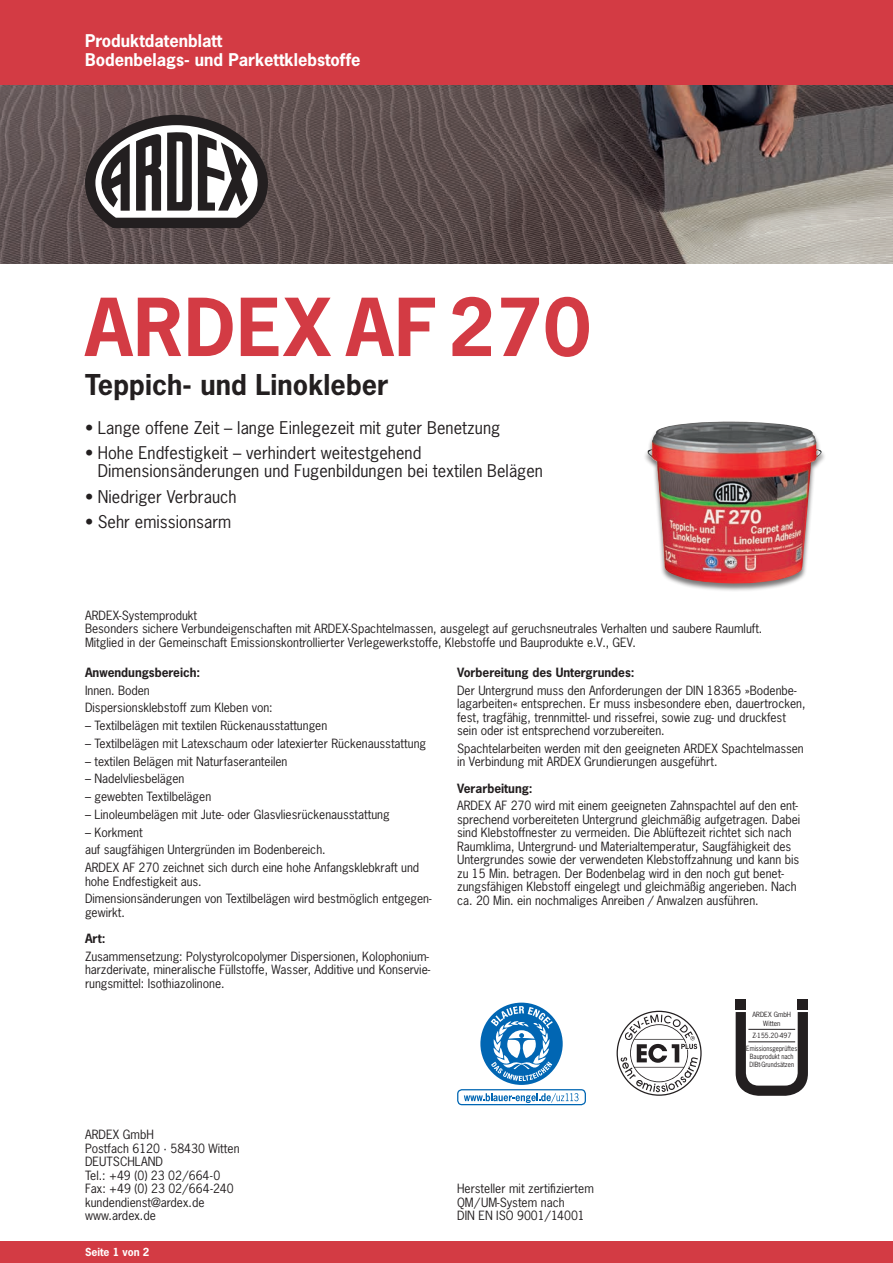
<style>
.page{position:relative;width:893px;height:1263px;background:#fff}
.page>*{position:absolute;margin:0;border:0;box-sizing:border-box;transform-origin:0 0}
.t1{font:700 75px "News Gothic Std";letter-spacing:.015em;color:#d33b44}
.t2{font:700 27px "News Gothic Std";letter-spacing:.005em;color:#231f20}
.t3{font:16.5px/18px "News Gothic Std";letter-spacing:.005em;color:#231f20}
.t4{font:700 16.5px/19.5px "News Gothic Std";color:#fff}
.t5{font:12px/13.5px "News Gothic Std";color:#231f20}
.t6{font:700 12px "News Gothic Std";color:#231f20}
.t7{font:700 10.5px "News Gothic Std";color:#fff}
.t8{font:6.75px/8.2px "News Gothic Std";color:#231f20;text-align:center}
.t9{font:6.75px/8.2px "News Gothic Std";color:#231f20;scale:.92 1}
</style>
<div class="page">
<div style="left:0;top:0;width:893px;height:85px;background:#d33b44"></div>
<div style="left:0;top:1242px;width:893px;height:21px;background:#d33b44"></div>
<img style="left:0;top:85px;width:893px;height:179px">
<svg style="left:617px;top:1011px;width:85px;height:85px"></svg>
<div style="left:798px;top:999px;width:10px;height:10px;background:#231f20"></div>
<svg style="left:736px;top:1012px;width:72px;height:84px"></svg>
<div style="left:736px;top:999px;width:10px;height:10px;background:#231f20"></div>
<hr style="left:748px;top:1029px;width:47px;height:1px;background:#231f20">
<hr style="left:748px;top:1041px;width:47px;height:1px;background:#231f20">
<div style="left:643px;top:421px;width:183px;height:171px;background:#231f20;opacity:.6"></div>
<img style="left:648px;top:422px;width:74px;height:33px">
<svg style="left:480px;top:1002px;width:83px;height:83px"></svg>
<svg style="left:464px;top:1093px;width:114px;height:10px"></svg>
<div style="left:457px;top:1089px;width:129px;height:16px;border:1px solid #0166b3;border-radius:4px"></div>
<svg style="left:85px;top:115px;width:183px;height:113px"></svg>
<h3 class="t4" style="left:85px;top:31px;width:277px">Produktdatenblatt<br>Bodenbelags- und Parkettklebstoffe</h3>
<h1 class="t1" style="left:85px;top:278px;width:507px">ARDEX AF270</h1>
<h2 class="t2" style="left:85px;top:367px;width:305px">Teppich- und Linokleber</h2>
<h3 class="t3" style="left:85px;top:418px;width:417px">• Lange offene Zeit – lange Einlegezeit mit guter Benetzung</h3>
<h3 class="t3" style="left:98px;top:444px;width:447px;text-indent:-13px">• Hohe Endfestigkeit – verhindert weitestgehend<br>Dimensionsänderungen und Fugenbildungen bei textilen Belägen</h3>
<h3 class="t3" style="left:85px;top:487px;width:153px">• Niedriger Verbrauch</h3>
<h3 class="t3" style="left:85px;top:513px;width:148px">• Sehr emissionsarm</h3>
<p class="t5" style="left:85px;top:608px;width:679px">ARDEX-Systemprodukt<br>Besonders sichere Verbundeigenschaften mit ARDEX-Spachtelmassen, ausgelegt auf geruchsneutrales Verhalten und saubere Raumluft.<br>Mitglied in der Gemeinschaft Emissionskontrollierter Verlegewerkstoffe, Klebstoffe und Bauprodukte e.V., GEV.</p>
<p class="t6" style="left:85px;top:664px;width:117px">Anwendungsbereich:</p>
<p class="t5" style="left:85px;top:681px;width:189px;line-height:17.7px">Innen. Boden<br>Dispersionsklebstoff zum Kleben von:</p>
<p class="t5" style="left:85px;top:719px;width:244px">– Textilbelägen mit textilen Rückenausstattungen</p>
<p class="t5" style="left:85px;top:737px;width:343px">– Textilbelägen mit Latexschaum oder latexierter Rückenausstattung</p>
<p class="t5" style="left:85px;top:754px;width:204px">– textilen Belägen mit Naturfaseranteilen</p>
<p class="t5" style="left:85px;top:772px;width:101px">– Nadelvliesbelägen</p>
<p class="t5" style="left:85px;top:790px;width:128px">– gewebten Textilbelägen</p>
<p class="t5" style="left:85px;top:808px;width:306px">– Linoleumbelägen mit Jute- oder Glasvliesrückenausstattung</p>
<p class="t5" style="left:85px;top:823px;width:336px;line-height:17.7px">– Korkment<br>auf saugfähigen Untergründen im Bodenbereich.<br>ARDEX AF 270 zeichnet sich durch eine hohe Anfangsklebkraft und</p>
<p class="t5" style="left:85px;top:872px;width:348px;line-height:17.7px">hohe Endfestigkeit aus.<br>Dimensionsänderungen von Textilbelägen wird bestmöglich entgegen-</p>
<p class="t5" style="left:85px;top:905px;width:41px">gewirkt.</p>
<p class="t6" style="left:85px;top:931px;width:22px">Art:</p>
<p class="t5" style="left:85px;top:949px;width:347px;text-align:justify">Zusammensetzung: Polystyrolcopolymer Dispersionen, Kolophonium&shy;harzderivate, mineralische Füllstoffe, Wasser, Additive und Konservie&shy;rungsmittel: Isothiazolinone.</p>
<p class="t5" style="left:85px;top:1128px;width:156px">ARDEX GmbH<br>Postfach 6120 · 58430 Witten<br>DEUTSCHLAND<br>Tel.: +49 (0) 23 02/664-0<br>Fax: +49 (0) 23 02/664-240 kundendienst@ardex.de www.ardex.de</p>
<p class="t7" style="left:85px;top:1245px;width:66px">Seite 1 von 2</p>
<p class="t6" style="left:457px;top:664px;width:179px">Vorbereitung des Untergrundes:</p>
<p class="t5" style="left:457px;top:683px;width:350px">Der Untergrund muss den Anforderungen der DIN 18365 »Bodenbe&shy;lagarbeiten« entsprechen. Er muss insbesondere eben, dauertrocken, fest, tragfähig, trennmittel- und rissefrei, sowie zug- und druckfest sein oder ist entsprechend vorzubereiten.</p>
<p class="t5" style="left:457px;top:741px;width:348px">Spachtelarbeiten werden mit den geeigneten ARDEX Spachtelmassen in Verbindung mit ARDEX Grundierungen ausgeführt.</p>
<p class="t6" style="left:457px;top:780px;width:77px">Verarbeitung:</p>
<p class="t5" style="left:457px;top:799px;width:345px">ARDEX AF 270 wird mit einem geeigneten Zahnspachtel auf den ent&shy;sprechend vorbereiteten Untergrund gleichmäßig aufgetragen. Dabei sind Klebstoffnester zu vermeiden. Die Ablüftezeit richtet sich nach Raumklima, Untergrund- und Materialtemperatur, Saugfähigkeit des Untergrundes sowie der verwendeten Klebstoffzahnung und kann bis zu 15 Min. betragen. Der Bodenbelag wird in den noch gut benet&shy;zungsfähigen Klebstoff eingelegt und gleichmäßig angerieben. Nach ca. 20 Min. ein nochmaliges Anreiben / Anwalzen ausführen.</p>
<p class="t5" style="left:457px;top:1182px;width:138px">Hersteller mit zertifiziertem<br>QM/UM-System nach<br>DIN EN ISO 9001/14001</p>
<p class="t8" style="left:752px;top:1011px;width:40px">ARDEX GmbH<br>Witten</p>
<p class="t8" style="left:746px;top:1029px;width:53px;line-height:12.5px">Z-155.20-497<br>Emissionsgeprüftes</p>
<p class="t9" style="left:749px;top:1052px;width:50px">Bauprodukt nach<br>DIBt-Grundsätzen</p>
</div>
